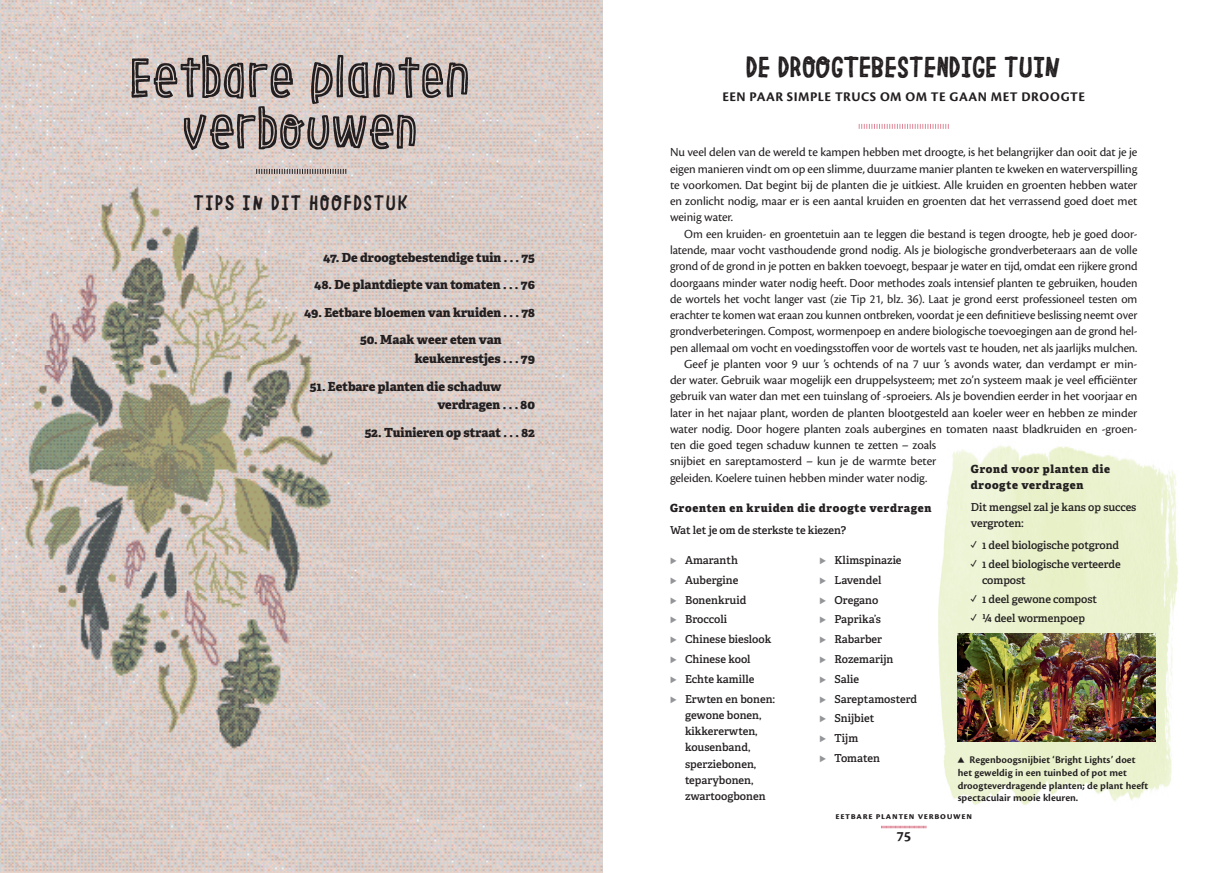
<style>
.page{position:relative;width:1205px;height:873px;background:#fff}
.page>*{position:absolute;margin:0;border:0;box-sizing:border-box;transform-origin:0 0}
.t1{font:52.5px/51.2px "Le Osler Rough Inline";letter-spacing:.02em;color:#231f20;text-align:center}
.t2{font:27.5px "Le Osler Stamp";letter-spacing:.01em;color:#231f20}
.t3{font:20px "Le Osler Sharp";letter-spacing:.08em;color:#231f20}
.t4{font:15px "Cronos Pro Bold Subh";color:#231f20}
.t5{font:700 13.75px "Cronos Pro";letter-spacing:.04em;color:#231f20}
.t6{font:12.75px/16.2px "Cronos Pro";letter-spacing:-.005em;color:#231f20;text-align:justify}
.t7{font:800 12.5px/18.8px "Adelle Basic";color:#231f20}
.t8{font:800 11.25px/16.2px "Adelle Basic";letter-spacing:.06em;color:#231f20}
.t9{font:600 11px/19.8px "Adelle Basic";letter-spacing:-.005em;color:#231f20}
.t10{font:10.62px/12.5px "Cronos Pro Semibold Capt";letter-spacing:.005em;color:#231f20}
.t11{font:10px "Cronos Pro Bold Subh";letter-spacing:.07em;color:#231f20}
.s1{font-family:"Proxima Nova";font-weight:700;color:#939598}
.s2{font-family:"Proxima Nova";font-weight:700}
</style>
<div class="page">
<svg style="left:858px;top:124px;width:90px;height:5px"></svg>
<svg style="left:881px;top:825px;width:45px;height:2px"></svg>
<img style="left:0;top:0;width:602px;height:872px">
<img style="left:938px;top:445px;width:240px;height:360px">
<img style="left:957px;top:633px;width:198px;height:107px">
<svg style="left:256px;top:169px;width:90px;height:5px"></svg>
<h1 class="t1" style="left:132px;top:53px;width:338px">Eetbare planten verbouwen</h1>
<h3 class="t3" style="left:194px;top:191px;width:216px">TIPS IN DIT HOOFDSTUK</h3>
<p class="t7" style="left:323px;top:248px;width:213px">47. De droogtebestendige tuin . . . 75</p>
<p class="t7" style="left:314px;top:275px;width:222px">48. De plantdiepte van tomaten . . . 76</p>
<p class="t7" style="left:304px;top:303px;width:232px">49. Eetbare bloemen van kruiden . . . 78</p>
<p class="t7" style="left:415px;top:330px;width:121px;text-indent:-55px">50. Maak weer eten van keukenrestjes . . . 79</p>
<p class="t7" style="left:437px;top:376px;width:99px;text-indent:-128px">51. Eetbare planten die schaduw verdragen . . . 80</p>
<p class="t7" style="left:365px;top:423px;width:172px">52. Tuinieren op straat . . . 82</p>
<h2 class="t2" style="left:746px;top:51px;width:313px">DE DROOGTEBESTENDIGE TUIN</h2>
<p class="t5" style="left:722px;top:89px;width:364px">EEN PAAR SIMPLE TRUCS OM OM TE GAAN MET DROOGTE</p>
<p class="t6" style="left:670px;top:144px;width:469px">Nu veel delen van de wereld te kampen hebben met droogte, is het belangrijker dan ooit dat je je eigen manieren vindt om op een slimme, duurzame manier planten te kweken en waterverspilling te voorkomen. Dat begint bij de planten die je uitkiest. Alle kruiden en groenten hebben water en zonlicht nodig, maar er is een aantal kruiden en groenten dat het verrassend goed doet met weinig water.</p>
<p class="t6" style="left:684px;top:225px;width:454px">Om een kruiden- en groentetuin aan te leggen die bestand is tegen droogte, heb je goed door-</p>
<p class="t6" style="left:670px;top:242px;width:469px">latende, maar vocht vasthoudende grond nodig. Als je biologische grondverbeteraars aan de volle</p>
<p class="t6" style="left:670px;top:258px;width:469px">grond of de grond in je potten en bakken toevoegt, bespaar je water en tijd, omdat een rijkere grond</p>
<p class="t6" style="left:670px;top:274px;width:469px">doorgaans minder water nodig heeft. Door methodes zoals intensief planten te gebruiken, houden</p>
<p class="t6" style="left:670px;top:290px;width:469px">de wortels het vocht langer vast (zie Tip 21, blz. 36). Laat je grond eerst professioneel testen om</p>
<p class="t6" style="left:670px;top:307px;width:469px">erachter te komen wat eraan zou kunnen ontbreken, voordat je een definitieve beslissing neemt over</p>
<p class="t6" style="left:670px;top:323px;width:469px">grondverbeteringen. Compost, wormenpoep en andere biologische toevoegingen aan de grond hel-</p>
<p class="t6" style="left:670px;top:339px;width:469px">pen allemaal om vocht en voedingsstoffen voor de wortels vast te houden, net als jaarlijks mulchen.</p>
<p class="t6" style="left:684px;top:355px;width:454px">Geef je planten voor 9 uur ’s ochtends of na 7 uur ’s avonds water, dan verdampt er min-</p>
<p class="t6" style="left:670px;top:372px;width:469px">der water. Gebruik waar mogelijk een druppelsysteem; met zo’n systeem maak je veel efficiënter</p>
<p class="t6" style="left:670px;top:388px;width:469px">gebruik van water dan met een tuinslang of -sproeiers. Als je bovendien eerder in het voorjaar en</p>
<p class="t6" style="left:670px;top:404px;width:469px">later in het najaar plant, worden de planten blootgesteld aan koeler weer en hebben ze minder</p>
<p class="t6" style="left:670px;top:420px;width:469px">water nodig. Door hogere planten zoals aubergines en tomaten naast bladkruiden en -groen-</p>
<p class="t6" style="left:670px;top:437px;width:268px">ten die goed tegen schaduw kunnen te zetten – zoals</p>
<p class="t6" style="left:670px;top:453px;width:268px">snijbiet en sareptamosterd – kun je de warmte beter</p>
<p class="t6" style="left:670px;top:469px;width:259px">geleiden. Koelere tuinen hebben minder water nodig.</p>
<p class="t8" style="left:670px;top:500px;width:263px">Groenten en kruiden die droogte verdragen</p>
<p class="t9" style="left:670px;top:520px;width:178px">Wat let je om de sterkste te kiezen?</p>
<p class="t9" style="left:670px;top:550px;width:107px"><span class="s1">⊲</span> Amaranth<br><span class="s1">⊲</span> Aubergine<br><span class="s1">⊲</span> Bonenkruid<br><span class="s1">⊲</span> Broccoli<br><span class="s1">⊲</span> Chinese bieslook <span class="s1">⊲</span> Chinese kool<br><span class="s1">⊲</span> Echte kamille<br><span class="s1">⊲</span> Erwten en bonen:</p>
<p class="t9" style="left:685px;top:706px;width:82px;line-height:16.2px">gewone bonen, kikkererwten, kousenband, sperziebonen, teparybonen, zwartoogbonen</p>
<p class="t8" style="left:970px;top:460px;width:141px">Grond voor planten die droogte verdragen</p>
<p class="t9" style="left:970px;top:499px;width:167px;line-height:16.2px">Dit mengsel zal je kans op succes vergroten:</p>
<p class="t9" style="left:970px;top:535px;width:150px"><span class="s2">✓</span> 1 deel biologische potgrond</p>
<p class="t9" style="left:981px;top:555px;width:140px;line-height:16.2px;text-indent:-11px"><span class="s2">✓</span> 1 deel biologische verteerde compost</p>
<p class="t9" style="left:970px;top:589px;width:128px"><span class="s2">✓</span> 1 deel gewone compost</p>
<p class="t9" style="left:970px;top:607px;width:116px"><span class="s2">✓</span> ¼ deel wormenpoep</p>
<p class="t9" style="left:819px;top:550px;width:99px"><span class="s1">⊲</span> Klimspinazie<br><span class="s1">⊲</span> Lavendel<br><span class="s1">⊲</span> Oregano<br><span class="s1">⊲</span> Paprika’s<br><span class="s1">⊲</span> Rabarber<br><span class="s1">⊲</span> Rozemarijn<br><span class="s1">⊲</span> Salie<br><span class="s1">⊲</span> Sareptamosterd <span class="s1">⊲</span> Snijbiet<br><span class="s1">⊲</span> Tijm<br><span class="s1">⊲</span> Tomaten</p>
<p class="t10" style="left:957px;top:753px;width:192px"><span class="s2">▲</span> Regenboogsnijbiet ‘Bright Lights’ doet het geweldig in een tuinbed of pot met droogteverdragende planten; de plant heeft spectaculair mooie kleuren.</p>
<p class="t11" style="left:835px;top:809px;width:138px">EETBARE PLANTEN VERBOUWEN</p>
<p class="t4" style="left:896px;top:827px;width:16px">75</p>
</div>
